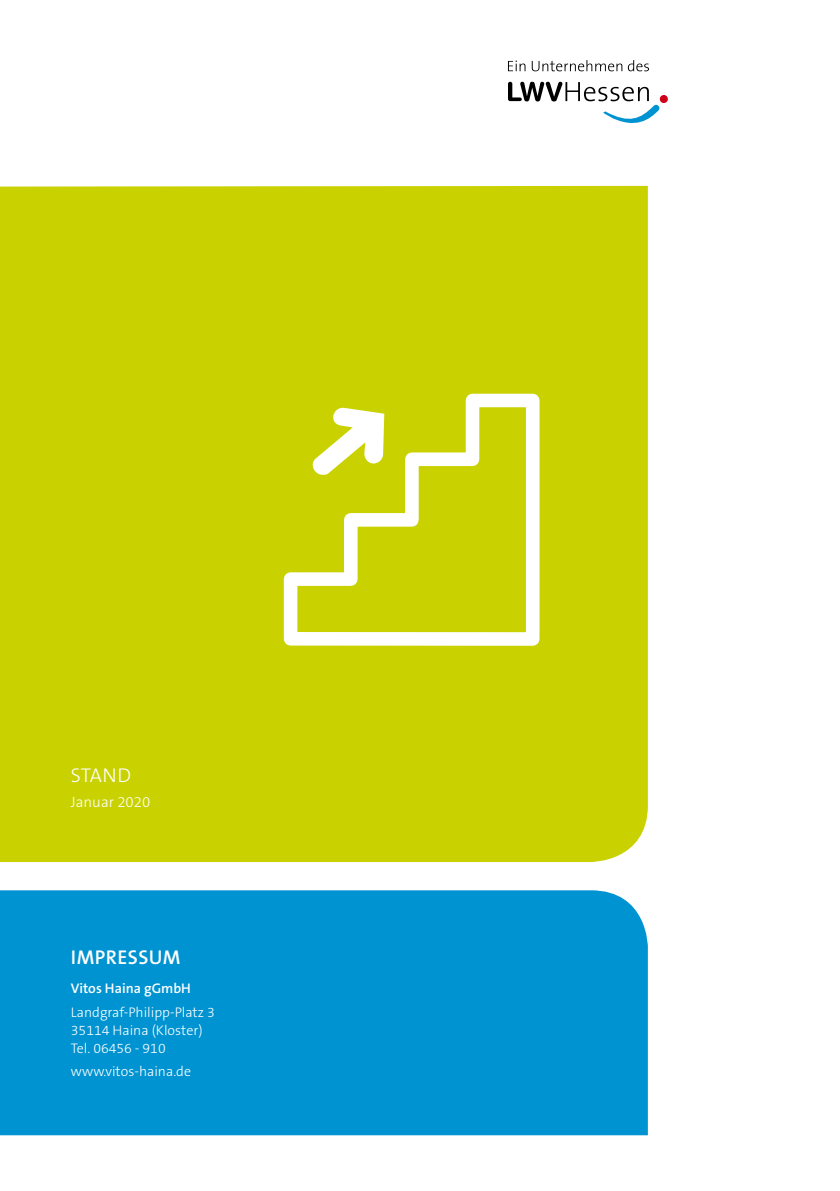
<style>
.page{position:relative;width:840px;height:1191px;background:#fff}
.page>*{position:absolute;margin:0;border:0;box-sizing:border-box;transform-origin:0 0}
.t1{font:600 20px "The Sans B6";letter-spacing:.02em;color:#fff}
.t2{font:300 20px "The Sans B3";color:#fff}
.t3{font:300 15px "The Sans B3";color:#fff}
.t4{font:300 14px/18px "The Sans B3";color:#fff}
.t5{font:600 14px "The Sans B6";color:#fff}
</style>
<div class="page">
<div style="left:0;top:890px;width:647px;height:245px;background:#0093d1"></div>
<div style="left:0;top:186px;width:647px;height:676px;background:#c9d200"></div>
<svg style="left:277px;top:387px;width:269px;height:265px"></svg>
<svg style="left:312px;top:408px;width:72px;height:67px"></svg>
<svg style="left:508px;top:82px;width:159px;height:41px"></svg>
<svg style="left:508px;top:61px;width:17px;height:10px"></svg>
<svg style="left:531px;top:60px;width:117px;height:11px"></svg>
<h1 class="t2" style="left:71px;top:764px;width:62px">STAND</h1>
<p class="t3" style="left:71px;top:794px;width:81px">Januar 2020</p>
<h1 class="t1" style="left:71px;top:946px;width:111px">IMPRESSUM</h1>
<p class="t5" style="left:71px;top:981px;width:121px">Vitos Haina gGmbH</p>
<p class="t4" style="left:71px;top:1003px;width:145px">Landgraf-Philipp-Platz 3<br>35114 Haina (Kloster)<br>Tel. 06456 - 910</p>
<p class="t4" style="left:71px;top:1063px;width:122px">www.vitos-haina.de</p>
</div>
